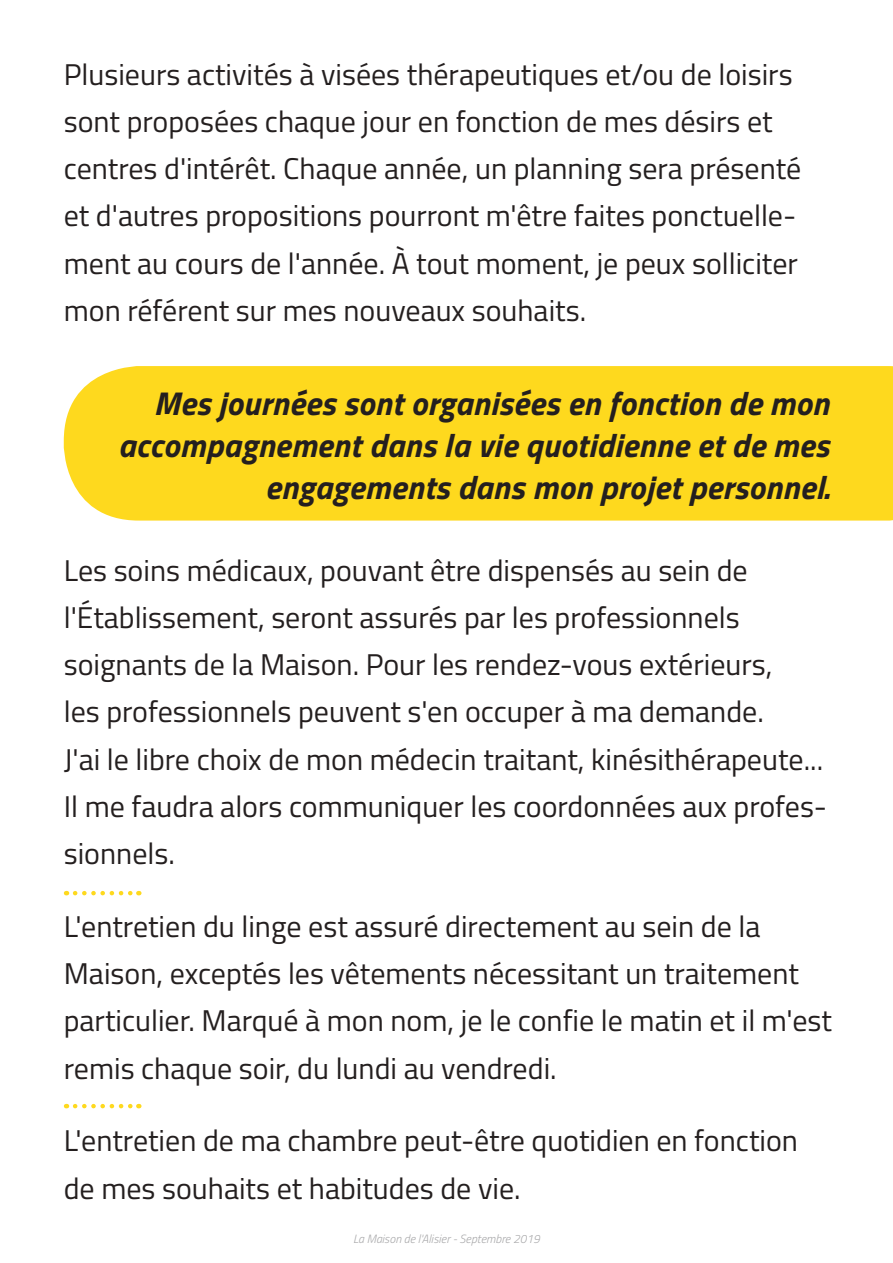
<style>
.page{position:relative;width:893px;height:1263px;background:#fff}
.page>*{position:absolute;margin:0;border:0;box-sizing:border-box;transform-origin:0 0}
.t1{font:italic 700 33px/42px "Titillium";letter-spacing:.01em;color:#241f1f;text-align:right}
.t2{font:30px/47.2px "Titillium";color:#241f1f}
.t3{font:italic 300 12px "Titillium";color:#aaaaac}
</style>
<div class="page">
<div style="left:64px;top:366px;width:829px;height:155px;background:#fed91e"></div>
<svg style="left:75px;top:891px;width:64px;height:4px"></svg>
<svg style="left:75px;top:1104px;width:64px;height:4px"></svg>
<p class="t2" style="left:64px;top:49px;width:739px">Plusieurs activités à visées thérapeutiques et/ou de loisirs sont proposées chaque jour en fonction de mes désirs et centres d'intérêt. Chaque année, un planning sera présenté et d'autres propositions pourront m'être faites ponctuelle&shy;ment au cours de l'année. À tout moment, je peux solliciter mon référent sur mes nouveaux souhaits.</p>
<p class="t1" style="left:118px;top:380px;width:712px">Mes journées sont organisées en fonction de mon accompagnement dans la vie quotidienne et de mes engagements dans mon projet personnel.</p>
<p class="t2" style="left:64px;top:545px;width:765px">Les soins médicaux, pouvant être dispensés au sein de l'Établissement, seront assurés par les professionnels soignants de la Maison. Pour les rendez-vous extérieurs,<br>les professionnels peuvent s'en occuper à ma demande.<br>J'ai le libre choix de mon médecin traitant, kinésithérapeute...<br>Il me faudra alors communiquer les coordonnées aux profes&shy;sionnels.</p>
<p class="t2" style="left:64px;top:901px;width:770px">L'entretien du linge est assuré directement au sein de la Maison, exceptés les vêtements nécessitant un traitement particulier. Marqué à mon nom, je le confie le matin et il m'est remis chaque soir, du lundi au vendredi.</p>
<p class="t2" style="left:64px;top:1116px;width:736px">L'entretien de ma chambre peut-être quotidien en fonction de mes souhaits et habitudes de vie.</p>
<p class="t3" style="left:353px;top:1230px;width:188px">La Maison de l'Alisier - Septembre 2019</p>
</div>
